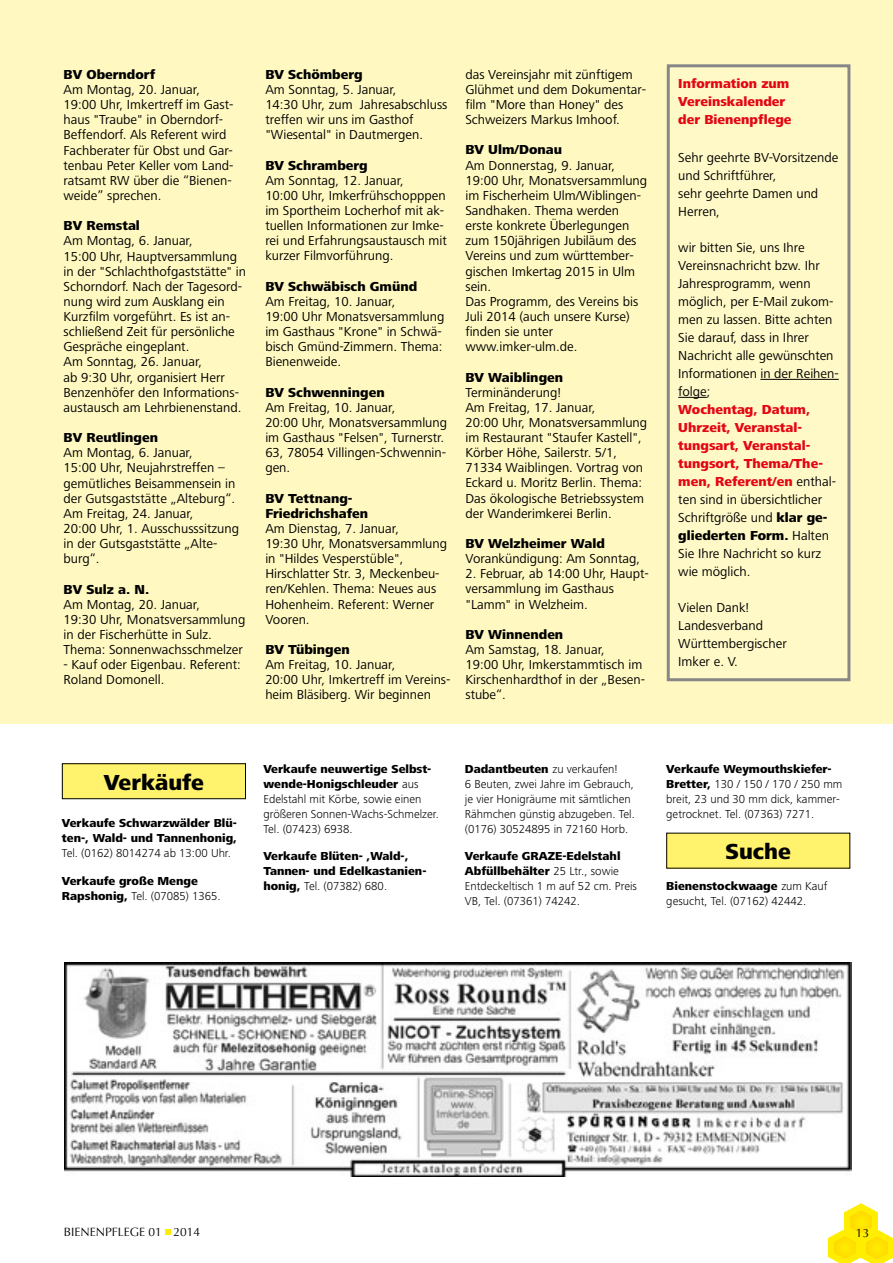
<style>
.page{position:relative;width:893px;height:1263px;background:#fff}
.page>*{position:absolute;margin:0;border:0;box-sizing:border-box;transform-origin:0 0}
.t1{font:800 22.5px "Frutiger Next LT";color:#000}
.t2{font:13.5px/15.1px "Frutiger Next LT";color:#000}
.t3{font:800 13.5px/18px "Frutiger Next LT";color:#e30613}
.t4{font:800 13.5px/15.1px "Frutiger Next LT";color:#000}
.t5{font:300 12px/15px "Frutiger Next LT";color:#000}
.t6{font:800 12px/15px "Frutiger Next LT";color:#000}
.t7{font:12px "Optima";color:#000}
.s1{font-weight:400;color:#000}
.s2{color:#000}
.s3{font-weight:300}
.s4{font-weight:800}
</style>
<div class="page">
<div style="left:0;top:0;width:893px;height:724px;background:#fff9c1"></div>
<img style="left:64px;top:962px;width:788px;height:214px">
<hr style="left:0;top:0;width:1px;height:1263px;background:#fff9c1">
<div style="left:668px;top:66px;width:181px;height:614px;background:#fff9c7"></div>
<hr style="left:760px;top:379px;width:79px;height:1px;background:#000">
<svg style="left:678px;top:397px;width:29px;height:1px"></svg>
<div style="left:667px;top:64px;width:183px;height:617px;border:3px solid #878787"></div>
<svg style="left:165px;top:1229px;width:5px;height:5px"></svg>
<svg style="left:827px;top:1203px;width:66px;height:60px"></svg>
<div style="left:62px;top:764px;width:183px;height:35px;background:#fff26c"></div>
<div style="left:62px;top:763px;width:184px;height:36px;border:1px solid #000"></div>
<div style="left:667px;top:833px;width:183px;height:35px;background:#fff26c"></div>
<p class="t4" style="left:64px;top:67px;width:93px">BV Oberndorf</p>
<p class="t2" style="left:64px;top:82px;width:172px">Am Montag, 20. Januar,<br>19:00 Uhr, Imkertreff im Gast&shy;haus "Traube" in Oberndorf-<br>Beffendorf. Als Referent wird<br>Fachberater für Obst und Gar&shy;tenbau Peter Keller vom Land&shy;ratsamt RW über die “Bienen&shy;weide” sprechen.</p>
<p class="t4" style="left:64px;top:218px;width:78px">BV Remstal</p>
<p class="t2" style="left:64px;top:233px;width:184px">Am Montag, 6. Januar,<br>15:00 Uhr, Hauptversammlung in der "Schlachthofgaststätte" in<br>Schorndorf. Nach der Tagesord&shy;nung wird zum Ausklang ein<br>Kurzfilm vorgeführt. Es ist an&shy;schließend Zeit für persönliche<br>Gespräche eingeplant.<br>Am Sonntag, 26. Januar,<br>ab 9:30 Uhr, organisiert Herr<br>Benzenhöfer den Informations&shy;austausch am Lehrbienenstand.</p>
<p class="t4" style="left:64px;top:430px;width:96px">BV Reutlingen</p>
<p class="t2" style="left:64px;top:445px;width:177px">Am Montag, 6. Januar,<br>15:00 Uhr, Neujahrstreffen – gemütliches Beisammensein in der Gutsgaststätte „Alteburg“.<br>Am Freitag, 24. Januar,<br>20:00 Uhr, 1. Ausschusssitzung in der Gutsgaststätte „Alte&shy;burg“.</p>
<p class="t4" style="left:64px;top:581px;width:87px">BV Sulz a. N.</p>
<p class="t2" style="left:64px;top:597px;width:183px">Am Montag, 20. Januar,<br>19:30 Uhr, Monatsversammlung in der Fischerhütte in Sulz.<br>Thema: Sonnenwachsschmelzer</p>
<p class="t2" style="left:64px;top:657px;width:179px">- Kauf oder Eigenbau. Referent:<br>Roland Domonell.</p>
<p class="t4" style="left:265px;top:67px;width:99px">BV Schömberg</p>
<p class="t2" style="left:265px;top:82px;width:184px">Am Sonntag, 5. Januar,<br>14:30 Uhr, zum Jahresabschluss treffen wir uns im Gasthof "Wiesental" in Dautmergen.</p>
<p class="t4" style="left:265px;top:158px;width:104px">BV Schramberg</p>
<p class="t2" style="left:265px;top:173px;width:183px">Am Sonntag, 12. Januar,<br>10:00 Uhr, Imkerfrühschopppen im Sportheim Locherhof mit ak&shy;tuellen Informationen zur Imke&shy;rei und Erfahrungsaustausch mit kurzer Filmvorführung.</p>
<p class="t4" style="left:265px;top:279px;width:153px">BV Schwäbisch Gmünd</p>
<p class="t2" style="left:265px;top:294px;width:181px">Am Freitag, 10. Januar,<br>19:00 Uhr Monatsversammlung im Gasthaus "Krone" in Schwä&shy;bisch Gmünd-Zimmern. Thema:<br>Bienenweide.</p>
<p class="t4" style="left:265px;top:385px;width:121px">BV Schwenningen</p>
<p class="t2" style="left:265px;top:400px;width:183px">Am Freitag, 10. Januar,<br>20:00 Uhr, Monatsversammlung im Gasthaus "Felsen", Turnerstr.<br>63, 78054 Villingen-Schwennin&shy;gen.</p>
<p class="t4" style="left:265px;top:491px;width:104px">BV Tettnang-<br>Friedrichshafen</p>
<p class="t2" style="left:265px;top:521px;width:183px">Am Dienstag, 7. Januar,<br>19:30 Uhr, Monatsversammlung in "Hildes Vesperstüble",<br>Hirschlatter Str. 3, Meckenbeu&shy;ren/Kehlen. Thema: Neues aus<br>Hohenheim. Referent: Werner<br>Vooren.</p>
<p class="t4" style="left:265px;top:642px;width:86px">BV Tübingen</p>
<p class="t2" style="left:265px;top:657px;width:187px">Am Freitag, 10. Januar,<br>20:00 Uhr, Imkertreff im Vereins&shy;heim Bläsiberg. Wir beginnen</p>
<p class="t2" style="left:465px;top:67px;width:182px">das Vereinsjahr mit zünftigem<br>Glühmet und dem Dokumentar&shy;film "More than Honey" des<br>Schweizers Markus Imhoof.</p>
<p class="t4" style="left:465px;top:142px;width:98px">BV Ulm/Donau</p>
<p class="t2" style="left:465px;top:158px;width:183px">Am Donnerstag, 9. Januar,<br>19:00 Uhr, Monatsversammlung im Fischerheim Ulm/Wiblingen-<br>Sandhaken. Thema werden erste konkrete Überlegungen zum 150jährigen Jubiläum des<br>Vereins und zum württember&shy;gischen Imkertag 2015 in Ulm sein.<br>Das Programm, des Vereins bis<br>Juli 2014 (auch unsere Kurse) finden sie unter www.imker-ulm.de.</p>
<p class="t4" style="left:465px;top:369px;width:99px">BV Waiblingen</p>
<p class="t2" style="left:465px;top:385px;width:183px">Terminänderung!<br>Am Freitag, 17. Januar,<br>20:00 Uhr, Monatsversammlung im Restaurant "Staufer Kastell",<br>Körber Höhe, Sailerstr. 5/1,<br>71334 Waiblingen. Vortrag von<br>Eckard u. Moritz Berlin. Thema:<br>Das ökologische Betriebssystem der Wanderimkerei Berlin.</p>
<p class="t4" style="left:465px;top:536px;width:141px">BV Welzheimer Wald</p>
<p class="t2" style="left:465px;top:551px;width:176px">Vorankündigung: Am Sonntag,</p>
<p class="t2" style="left:465px;top:566px;width:185px">2. Februar, ab 14:00 Uhr, Haupt&shy;versammlung im Gasthaus "Lamm" in Welzheim.</p>
<p class="t4" style="left:465px;top:627px;width:99px">BV Winnenden</p>
<p class="t2" style="left:465px;top:642px;width:181px">Am Samstag, 18. Januar,<br>19:00 Uhr, Imkerstammtisch im<br>Kirschenhardthof in der „Besen&shy;stube“.</p>
<p class="t3" style="left:678px;top:75px;width:115px">Information zum<br>Vereinskalender der Bienenpflege</p>
<p class="t2" style="left:678px;top:149px;width:162px;line-height:18px">Sehr geehrte BV-Vorsitzende und Schriftführer,<br>sehr geehrte Damen und<br>Herren,</p>
<p class="t2" style="left:678px;top:238px;width:162px;line-height:18px">wir bitten Sie, uns Ihre<br>Vereinsnachricht bzw. Ihr<br>Jahresprogramm, wenn möglich, per E-Mail zukom&shy;men zu lassen. Bitte achten<br>Sie darauf, dass in Ihrer<br>Nachricht alle gewünschten<br>Informationen in der Reihen&shy;folge;</p>
<p class="t3" style="left:678px;top:400px;width:159px">Wochentag, Datum,<br>Uhrzeit, Veranstal&shy;tungsart, Veranstal&shy;tungsort, Thema/The&shy;men, Referent/en <span class="s1">enthal&shy;ten sind in übersichtlicher<br>Schriftgröße und</span> <span class="s2">klar ge&shy;gliederten Form.</span> <span class="s1">Halten<br>Sie Ihre Nachricht so kurz wie möglich.</span></p>
<p class="t2" style="left:678px;top:598px;width:110px;line-height:18px">Vielen Dank!<br>Landesverband<br>Württembergischer<br>Imker e. V.</p>
<h1 class="t1" style="left:104px;top:770px;width:102px">Verkäufe</h1>
<p class="t6" style="left:62px;top:815px;width:177px">Verkaufe Schwarzwälder Blü&shy;ten-, Wald- und Tannenhonig,</p>
<p class="t5" style="left:62px;top:845px;width:171px">Tel. (0162) 8014274 ab 13:00 Uhr.</p>
<p class="t6" style="left:62px;top:873px;width:160px">Verkaufe große Menge<br>Rapshonig, <span class="s3">Tel. (07085) 1365.</span></p>
<p class="t5" style="left:263px;top:761px;width:177px"><span class="s4">Verkaufe neuwertige Selbst&shy;wende-Honigschleuder</span> aus<br>Edelstahl mit Körbe, sowie einen größeren Sonnen-Wachs-Schmelzer.<br>Tel. (07423) 6938.</p>
<p class="t6" style="left:263px;top:849px;width:164px">Verkaufe Blüten- ,Wald-,<br>Tannen- und Edelkastanien&shy;honig, <span class="s3">Tel. (07382) 680.</span></p>
<p class="t5" style="left:465px;top:761px;width:172px"><span class="s4">Dadantbeuten</span> zu verkaufen!<br>6 Beuten, zwei Jahre im Gebrauch, je vier Honigräume mit sämtlichen<br>Rähmchen günstig abzugeben. Tel. (0176) 30524895 in 72160 Horb.</p>
<p class="t5" style="left:465px;top:849px;width:174px"><span class="s4">Verkaufe GRAZE-Edelstahl<br>Abfüllbehälter</span> 25 Ltr., sowie<br>Entdeckeltisch 1 m auf 52 cm. Preis<br>VB, Tel. (07361) 74242.</p>
<p class="t5" style="left:666px;top:761px;width:178px"><span class="s4">Verkaufe Weymouthskiefer-<br>Bretter,</span> 130 / 150 / 170 / 250 mm breit, 23 und 30 mm dick, kammer&shy;getrocknet. Tel. (07363) 7271.</p>
<h1 class="t1" style="left:726px;top:839px;width:67px">Suche</h1>
<p class="t5" style="left:666px;top:878px;width:163px"><span class="s4">Bienenstockwaage</span> zum Kauf gesucht, Tel. (07162) 42442.</p>
<p class="t7" style="left:64px;top:1225px;width:138px">BIENENPFLEGE 01 2014</p>
<p class="t7" style="left:856px;top:1226px;width:15px">13</p>
</div>
